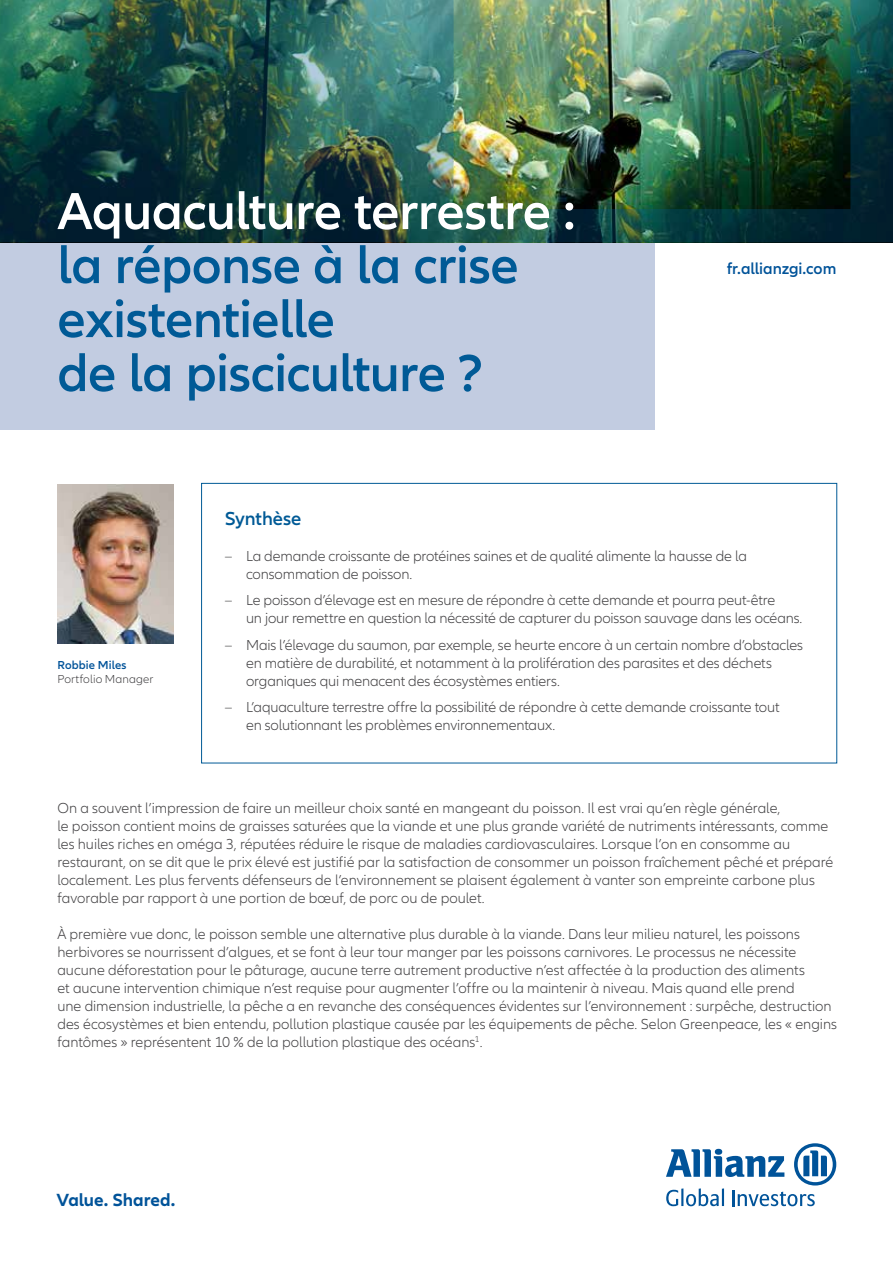
<style>
.page{position:relative;width:893px;height:1263px;background:#fff}
.page>*{position:absolute;margin:0;border:0;box-sizing:border-box;transform-origin:0 0}
.t1{font:600 54px/54px "Allianz Neo";letter-spacing:-.01em;color:#005a96}
.t2{font:600 54px "Allianz Neo";letter-spacing:-.015em;color:#fff}
.t3{font:600 19.5px "Allianz Neo";letter-spacing:-.005em;color:#005a96}
.t4{font:700 18.3px "Allianz Neo";letter-spacing:-.005em;color:#005399}
.t5{font:600 16.5px "Allianz Neo";letter-spacing:-.005em;color:#005399}
.t6{font:300 15px/18px "Allianz Neo";letter-spacing:-.005em;color:#414042}
.t7{font:300 12px "Allianz Neo";letter-spacing:.01em;color:#414042}
.t8{font:600 12px "Allianz Neo";letter-spacing:.01em;color:#005399}
</style>
<div class="page">
<div style="left:0;top:142px;width:654px;height:287px;background:#c2cce1"></div>
<img style="left:0;top:0;width:893px;height:242px">
<div style="left:201px;top:483px;width:636px;height:280px;border:1px solid #005a96"></div>
<img style="left:58px;top:484px;width:115px;height:160px">
<svg style="left:666px;top:1143px;width:170px;height:63px"></svg>
<h1 class="t2" style="left:57px;top:180px;width:520px">Aquaculture terrestre :</h1>
<h1 class="t1" style="left:57px;top:239px;width:463px">la réponse à la crise existentielle<br>de la pisciculture ?</h1>
<p class="t5" style="left:727px;top:259px;width:111px">fr.allianzgi.com</p>
<p class="t8" style="left:57px;top:658px;width:71px">Robbie Miles</p>
<p class="t7" style="left:57px;top:672px;width:98px">Portfolio Manager</p>
<h2 class="t3" style="left:225px;top:507px;width:78px">Synthèse</h2>
<p class="t6" style="left:246px;top:547px;width:502px;text-indent:-21px">– La demande croissante de protéines saines et de qualité alimente la hausse de la consommation de poisson.</p>
<p class="t6" style="left:246px;top:592px;width:558px;text-indent:-21px">– Le poisson d’élevage est en mesure de répondre à cette demande et pourra peut-être<br>un jour remettre en question la nécessité de capturer du poisson sauvage dans les océans.</p>
<p class="t6" style="left:246px;top:636px;width:558px;text-indent:-21px">– Mais l’élevage du saumon, par exemple, se heurte encore à un certain nombre d’obstacles en matière de durabilité, et notamment à la prolifération des parasites et des déchets organiques qui menacent des écosystèmes entiers.</p>
<p class="t6" style="left:246px;top:699px;width:535px;text-indent:-21px">– L’aquaculture terrestre offre la possibilité de répondre à cette demande croissante tout en solutionnant les problèmes environnementaux.</p>
<p class="t6" style="left:57px;top:799px;width:777px">On a souvent l’impression de faire un meilleur choix santé en mangeant du poisson. Il est vrai qu’en règle générale,<br>le poisson contient moins de graisses saturées que la viande et une plus grande variété de nutriments intéressants, comme les huiles riches en oméga 3, réputées réduire le risque de maladies cardiovasculaires. Lorsque l’on en consomme au restaurant, on se dit que le prix élevé est justifié par la satisfaction de consommer un poisson fraîchement pêché et préparé localement. Les plus fervents défenseurs de l’environnement se plaisent également à vanter son empreinte carbone plus favorable par rapport à une portion de bœuf, de porc ou de poulet.</p>
<p class="t6" style="left:57px;top:925px;width:781px">À première vue donc, le poisson semble une alternative plus durable à la viande. Dans leur milieu naturel, les poissons herbivores se nourrissent d’algues, et se font à leur tour manger par les poissons carnivores. Le processus ne nécessite aucune déforestation pour le pâturage, aucune terre autrement productive n’est affectée à la production des aliments<br>et aucune intervention chimique n’est requise pour augmenter l’offre ou la maintenir à niveau. Mais quand elle prend<br>une dimension industrielle, la pêche a en revanche des conséquences évidentes sur l’environnement : surpêche, destruction des écosystèmes et bien entendu, pollution plastique causée par les équipements de pêche. Selon Greenpeace, les « engins fantômes » représentent 10 % de la pollution plastique des océans<sup>1</sup>.</p>
<p class="t4" style="left:57px;top:1189px;width:120px">Value. Shared.</p>
</div>
